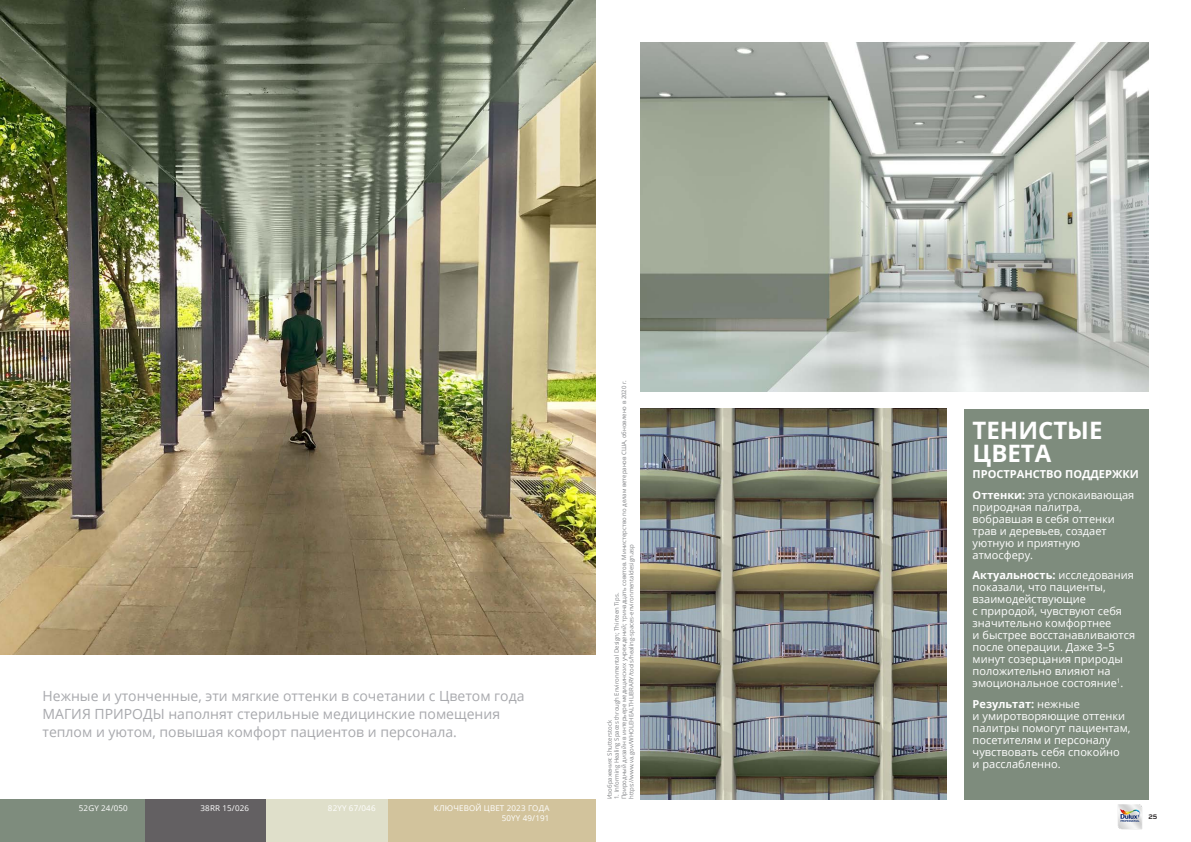
<style>
.page{position:relative;width:1191px;height:842px;background:#fff}
.page>*{position:absolute;margin:0;border:0;box-sizing:border-box;transform-origin:0 0}
.t1{font:700 24px/23px "Open Sans";color:#fff}
.t2{font:14px/18px "Open Sans";color:#a8a9ad}
.t3{font:11px/12px "Open Sans";color:#fff}
.t4{font:700 11px/20.5px "Open Sans";color:#fff}
.t5{font:8px/10px "Open Sans";letter-spacing:.02em;color:#fff;text-align:right}
.t6{font:700 7px "Colour Sans";color:#231f20}
.t7{font:6px/7.2px "Open Sans";color:#808285}
.s1{font-weight:400}
.s2{font-weight:700}
</style>
<div class="page">
<div style="left:0;top:799px;width:145px;height:43px;background:#7e8c7d"></div>
<div style="left:145px;top:799px;width:122px;height:43px;background:#636062"></div>
<div style="left:267px;top:799px;width:121px;height:43px;background:#dfdfca"></div>
<div style="left:388px;top:799px;width:207px;height:43px;background:#d2c39c"></div>
<img style="left:1118px;top:804px;width:24px;height:26px">
<img style="left:641px;top:43px;width:507px;height:349px">
<img style="left:641px;top:408px;width:305px;height:391px">
<img style="left:0;top:0;width:595px;height:655px">
<div style="left:964px;top:408px;width:184px;height:391px;background:#7e8c7d"></div>
<p class="t2" style="left:43px;top:686px;width:483px">Нежные и утонченные, эти мягкие оттенки в сочетании с Цветом года<br>МАГИЯ ПРИРОДЫ наполнят стерильные медицинские помещения теплом и уютом, повышая комфорт пациентов и персонала.</p>
<p class="t5" style="left:79px;top:803px;width:50px">52GY 24/050</p>
<p class="t5" style="left:200px;top:803px;width:50px">38RR 15/026</p>
<p class="t5" style="left:328px;top:803px;width:49px">82YY 67/046</p>
<p class="t5" style="left:434px;top:803px;width:117px">КЛЮЧЕВОЙ ЦВЕТ 2023 ГОДА<br>50YY 49/191</p>
<p class="t7" style="left:613px;top:799px;width:421px;rotate:-90deg">1. Informing Healing Spaces through Environmental Design; Thirteen Tips.<br>Природный дизайн в интерьере медицинских учреждений; тринадцать советов. Министерство по делам ветеранов США, обновлено в 2020 г. https://www.va.gov/WHOLEHEALTHLIBRARY/tools/healing-spaces-environmentaldesign.asp</p>
<p class="t7" style="left:606px;top:799px;width:80px;rotate:-90deg">Изображения: Shutterstock</p>
<h1 class="t1" style="left:972px;top:418px;width:131px">ТЕНИСТЫЕ<br>ЦВЕТА</h1>
<p class="t4" style="left:972px;top:463px;width:168px">ПРОСТРАНСТВО ПОДДЕРЖКИ<br>Оттенки: <span class="s1">эта успокаивающая</span></p>
<p class="t3" style="left:972px;top:500px;width:144px">природная палитра, вобравшая в себя оттенки трав и деревьев, создает уютную и приятную атмосферу.</p>
<p class="t3" style="left:972px;top:569px;width:164px"><span class="s2">Актуальность:</span> исследования показали, что пациенты, взаимодействующие<br>с природой, чувствуют себя значительно комфортнее<br>и быстрее восстанавливаются после операции. Даже 3–5 минут созерцания природы положительно влияют на эмоциональное состояние<sup>1</sup>.</p>
<p class="t3" style="left:972px;top:697px;width:159px"><span class="s2">Результат:</span> нежные<br>и умиротворяющие оттенки палитры помогут пациентам, посетителям и персоналу чувствовать себя спокойно<br>и расслабленно.</p>
<p class="t6" style="left:1148px;top:811px;width:10px">25</p>
</div>
